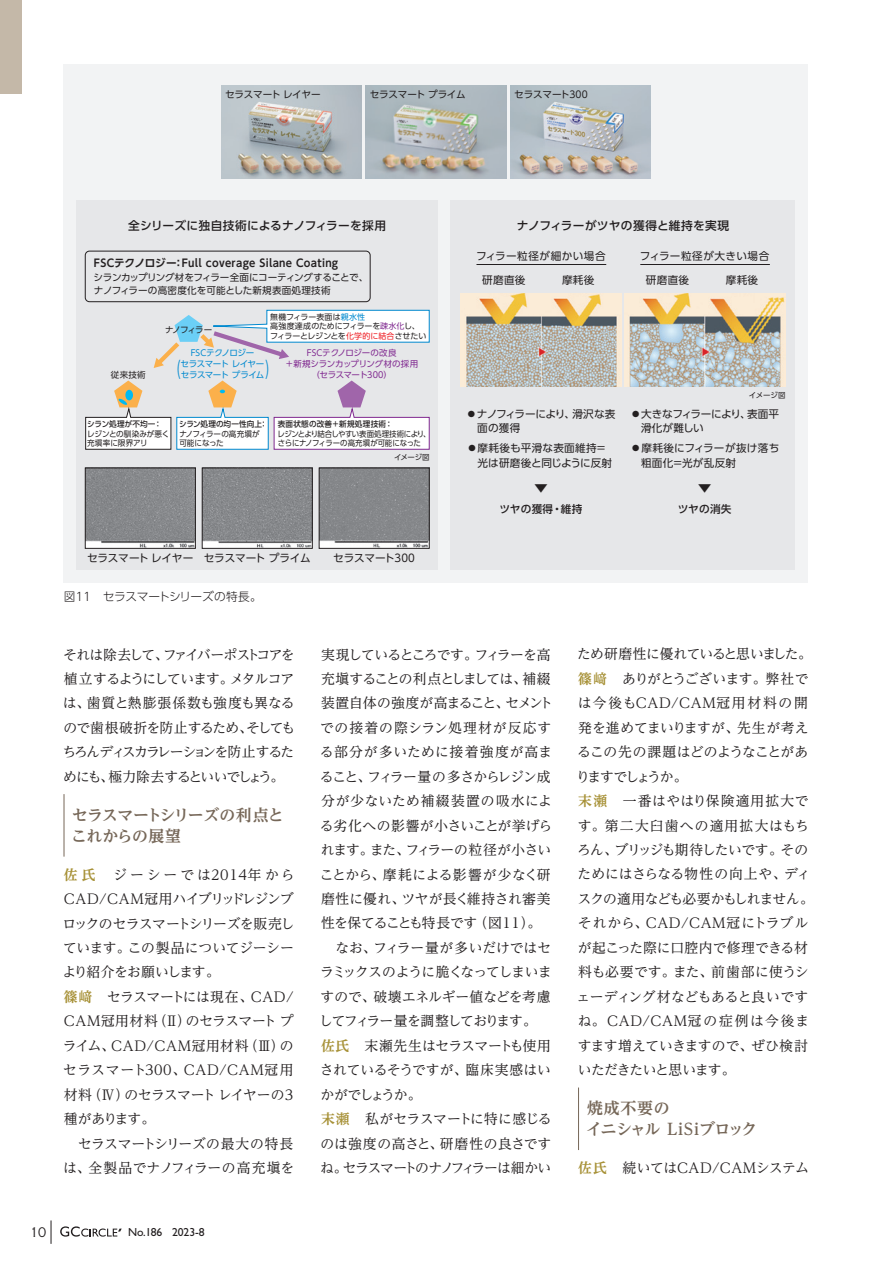
<style>
.page{position:relative;width:893px;height:1263px;background:#fff}
.page>*{position:absolute;margin:0;border:0;box-sizing:border-box;transform-origin:0 0}
.t1{font:20.25px "UD Shin Go Pr 6 N";color:#0089cf;scale:.5 1}
.t2{font:700 15.9px/21.3px "UD Reimin Pr 6 N";letter-spacing:-.035em;color:#766758}
.t3{font:700 15.9px/21.3px "UD Reimin Pr 6 N";letter-spacing:-.005em;color:#766758}
.t4{font:13.8px/24.5px "UD Reimin Pr 6 N";letter-spacing:-.015em;color:#231f20}
.t5{font:500 13.8px "UD Shin Go Pr 6 N";color:#231f20}
.t6{font:13.35px "Copperplate Gothic Std 29 AB";color:#231f20}
.t7{font:500 11.7px "UD Shin Go Pr 6 N";letter-spacing:.02em;color:#231f20}
.t8{font:300 11.7px "UD Shin Go Pr 6 N";letter-spacing:-.025em;color:#231f20}
.t9{font:11.7px "Gill Sans Std";letter-spacing:-.01em;color:#231f20}
.t10{font:10.65px/14.9px "UD Shin Go Pr 6 N";letter-spacing:.02em;color:#231f20}
.t11{font:10.65px "UD Shin Go C Oniz Pr 6 N De B";letter-spacing:.025em;color:#231f20}
.t12{font:10.65px "UD Shin Go Pr 6 N";letter-spacing:.05em;color:#231f20}
.t13{font:10.65px/14.9px "UD Shin Go Pr 6 N";letter-spacing:-.025em;color:#231f20}
.t14{font:10.65px "UD Shin Go Pr 6 N";letter-spacing:-.02em;color:#231f20}
.t15{font:10.65px/14.9px "UD Shin Go Pr 6 N";letter-spacing:-.015em;color:#231f20}
.t16{font:500 10.65px "UD Shin Go Pr 6 N";letter-spacing:.025em;color:#231f20}
.t17{font:9.6px/12.8px "UD Shin Go Pr 6 N";letter-spacing:-.02em;color:#231f20}
.t18{font:8.55px/10.6px "UD Shin Go Pr 6 N";letter-spacing:-.02em;color:#802990;text-align:center}
.t19{font:8.55px/10.6px "UD Shin Go Pr 6 N";letter-spacing:-.065em;color:#0089cf;text-align:center}
.t20{font:8.55px "UD Shin Go Pr 6 N";letter-spacing:-.04em;color:#231f20}
.t21{font:7.95px/9.6px "UD Shin Go Pr 6 N";letter-spacing:-.015em;color:#231f20}
.t22{font:7.95px/9.6px "UD Shin Go Pr 6 N";letter-spacing:-.04em;color:#231f20;scale:.93 1}
.t23{font:7.95px/9.6px "UD Shin Go Pr 6 N";letter-spacing:-.015em;color:#231f20;scale:.95 1}
.t24{font:500 7.95px "UD Shin Go Pr 6 N";letter-spacing:.02em;color:#231f20;scale:.95 1}
.t25{font:500 7.95px "UD Shin Go Pr 6 N";color:#231f20;scale:.95 1}
.t26{font:7.5px "UD Shin Go Pr 6 N";letter-spacing:-.025em;color:#231f20}
.s1{font-family:"UD Shin Go C Oniz Pr 6 N"}
.s2{font-family:"UD Shin Go Pr 6 N De";font-weight:700}
.s3{color:#0089cf}
.s4{color:#802990}
.s5{color:#ee1d23}
.s6{font-weight:700;color:#a79137}
</style>
<div class="page">
<div style="left:0;top:0;width:21px;height:94px;background:#c4b8a8"></div>
<div style="left:64px;top:64px;width:744px;height:519px;background:#f2f3f4"></div>
<hr style="left:64px;top:794px;width:1px;height:63px;background:#766758">
<hr style="left:578px;top:1087px;width:1px;height:63px;background:#766758">
<div style="left:451px;top:200px;width:344px;height:370px;background:#e6e7e9"></div>
<div style="left:77px;top:200px;width:361px;height:370px;background:#e6e7e9"></div>
<img style="left:366px;top:85px;width:140px;height:94px">
<img style="left:510px;top:85px;width:141px;height:94px">
<img style="left:221px;top:85px;width:140px;height:94px">
<img style="left:460px;top:293px;width:162px;height:94px">
<img style="left:624px;top:293px;width:162px;height:94px">
<hr style="left:476px;top:264px;width:130px;height:1px;background:#231f20">
<hr style="left:640px;top:264px;width:130px;height:1px;background:#231f20">
<div style="left:85px;top:251px;width:285px;height:51px;border:1px solid #231f20;border-radius:4px"></div>
<img style="left:87px;top:470px;width:107px;height:77px">
<div style="left:85px;top:468px;width:111px;height:81px;border:1px solid #231f20"></div>
<img style="left:204px;top:470px;width:107px;height:77px">
<div style="left:202px;top:468px;width:111px;height:81px;border:1px solid #231f20"></div>
<img style="left:321px;top:470px;width:106px;height:77px">
<div style="left:319px;top:468px;width:110px;height:81px;border:1px solid #231f20"></div>
<svg style="left:85px;top:380px;width:345px;height:70px"></svg>
<svg style="left:153px;top:310px;width:277px;height:58px"></svg>
<svg style="left:51px;top:1220px;width:1px;height:24px"></svg>
<svg style="left:60px;top:1226px;width:62px;height:10px"></svg>
<p class="t17" style="left:225px;top:87px;width:97px">セラスマートレイヤー</p>
<p class="t17" style="left:370px;top:87px;width:98px">セラスマートプライム</p>
<p class="t17" style="left:514px;top:87px;width:75px">セラスマート<span class="s1">300</span></p>
<p class="t7" style="left:128px;top:216px;width:259px">全シリーズに独自技術によるナノフィラーを採用</p>
<p class="t7" style="left:517px;top:216px;width:214px">ナノフィラーがツヤの獲得と維持を実現</p>
<p class="t12" style="left:640px;top:248px;width:131px">フィラー粒径が大きい場合</p>
<p class="t11" style="left:94px;top:255px;width:246px">FSC<span class="s2">テクノロジー：</span>Full coverage Silane Coating</p>
<p class="t17" style="left:94px;top:271px;width:276px">シランカップリング材をフィラー全面にコーティングすることで、ナノフィラーの高密度化を可能とした新規表面処理技術</p>
<p class="t12" style="left:476px;top:248px;width:131px">フィラー粒径が細かい場合</p>
<p class="t10" style="left:646px;top:272px;width:45px">研磨直後</p>
<p class="t10" style="left:726px;top:272px;width:34px">摩耗後</p>
<p class="t10" style="left:482px;top:272px;width:45px">研磨直後</p>
<p class="t10" style="left:562px;top:272px;width:34px">摩耗後</p>
<p class="t20" style="left:111px;top:368px;width:37px">従来技術</p>
<p class="t20" style="left:165px;top:322px;width:48px">ナノフィラー</p>
<p class="t21" style="left:270px;top:312px;width:158px">無機フィラー表面は<span class="s3">親水性<br></span>高強度達成のためにフィラーを<span class="s4">疎水化</span>し、フィラーとレジンとを<span class="s5">化学的に結合</span>させたい</p>
<p class="t19" style="left:181px;top:348px;width:85px"><span class="s1">FSC</span>テクノロジー<br>セラスマートレイヤーセラスマートプライム</p>
<p class="t18" style="left:285px;top:348px;width:135px"><span class="s1">FSC</span>テクノロジーの改良<br>＋新規シランカップリング材の採用</p>
<h1 class="t1" style="left:170px;top:352px;width:22px">（</h1>
<h1 class="t1" style="left:266px;top:352px;width:22px">）</h1>
<p class="t18" style="left:311px;top:369px;width:82px">（セラスマート<span class="s1">300</span>）</p>
<p class="t24" style="left:87px;top:417px;width:80px">シラン処理が不均一：</p>
<p class="t23" style="left:87px;top:428px;width:88px">レジンとの馴染みが悪く充塡率に限界アリ</p>
<p class="t25" style="left:179px;top:417px;width:94px">シラン処理の均一性向上：</p>
<p class="t23" style="left:179px;top:428px;width:86px">ナノフィラーの高充塡が可能になった</p>
<p class="t24" style="left:278px;top:417px;width:122px">表面状態の改善＋新規処理技術：</p>
<p class="t22" style="left:277px;top:428px;width:166px">レジンとより結合しやすい表面処理技術により、さらにナノフィラーの高充塡が可能になった</p>
<p class="t26" style="left:394px;top:451px;width:37px">イメージ図</p>
<p class="t14" style="left:87px;top:549px;width:225px">セラスマートレイヤー セラスマートプライム</p>
<p class="t10" style="left:333px;top:550px;width:83px">セラスマート<span class="s1">300</span></p>
<p class="t8" style="left:64px;top:587px;width:200px">図<span class="s1">11</span>　セラスマートシリーズの特長。</p>
<p class="t15" style="left:477px;top:406px;width:140px;text-indent:-11px">●ナノフィラーにより、滑沢な表面の獲得</p>
<p class="t10" style="left:467px;top:440px;width:147px">●摩耗後も平滑な表面維持＝　光は研磨後と同じように反射</p>
<p class="t5" style="left:552px;top:480px;width:15px;rotate:90deg">▶</p>
<p class="t16" style="left:499px;top:501px;width:85px">ツヤの獲得・維持</p>
<p class="t26" style="left:749px;top:389px;width:38px">イメージ図</p>
<p class="t13" style="left:641px;top:406px;width:140px;text-indent:-11px">●大きなフィラーにより、表面平滑化が難しい</p>
<p class="t10" style="left:641px;top:440px;width:140px;text-indent:-11px">●摩耗後にフィラーが抜け落ち粗面化＝光が乱反射</p>
<p class="t5" style="left:716px;top:480px;width:15px;rotate:90deg">▶</p>
<p class="t16" style="left:678px;top:501px;width:55px">ツヤの消失</p>
<p class="t4" style="left:62px;top:642px;width:234px;text-align:justify">それは除去して、ファイバーポストコアを植立するようにしています。メタルコアは、歯質と熱膨張係数も強度も異なるので歯根破折を防止するため、そしてもちろんディスカラレーションを防止するためにも、極力除去するといいでしょう。</p>
<p class="t2" style="left:71px;top:804px;width:214px">セラスマートシリーズの利点とこれからの展望</p>
<p class="t4" style="left:63px;top:862px;width:234px"><span class="s6">佐氏　</span>ジーシーでは2014年から<br>CAD/CAM冠用ハイブリッドレジンブロックのセラスマートシリーズを販売しています。この製品についてジーシーより紹介をお願いします。<br><span class="s6">篠﨑　</span>セラスマートには現在、CAD/<br>CAM冠用材料（Ⅱ）のセラスマート プライム、CAD/CAM冠用材料（Ⅲ）のセラスマート300、CAD/CAM冠用材料（Ⅳ）のセラスマート レイヤーの3種があります。<br>　セラスマートシリーズの最大の特長は、全製品でナノフィラーの高充塡を</p>
<p class="t6" style="left:30px;top:1224px;width:18px">10</p>
<p class="t9" style="left:128px;top:1226px;width:78px">No.186 2023-8</p>
<p class="t4" style="left:319px;top:642px;width:236px">実現しているところです。フィラーを高充塡することの利点としましては、補綴装置自体の強度が高まること、セメントでの接着の際シラン処理材が反応する部分が多いために接着強度が高まること、フィラー量の多さからレジン成分が少ないため補綴装置の吸水による劣化への影響が小さいことが挙げられます。また、フィラーの粒径が小さいことから、摩耗による影響が少なく研磨性に優れ、ツヤが長く維持され審美性を保てることも特長です（図11）。　なお、フィラー量が多いだけではセラミックスのように脆くなってしまいますので、破壊エネルギー値などを考慮してフィラー量を調整しております。<span class="s6">佐氏　</span>末瀬先生はセラスマートも使用されているそうですが、臨床実感はいかがでしょうか。<br><span class="s6">末瀬　</span>私がセラスマートに特に感じるのは強度の高さと、研磨性の良さですね。セラスマートのナノフィラーは細かい</p>
<p class="t4" style="left:576px;top:642px;width:239px">ため研磨性に優れていると思いました。<span class="s6">篠﨑　</span>ありがとうございます。弊社では今後もCAD/CAM冠用材料の開発を進めてまいりますが、先生が考えるこの先の課題はどのようなことがありますでしょうか。<br><span class="s6">末瀬　</span>一番はやはり保険適用拡大です。第二大臼歯への適用拡大はもちろん、ブリッジも期待したいです。そのためにはさらなる物性の向上や、ディスクの適用なども必要かもしれません。それから、CAD/CAM冠にトラブルが起こった際に口腔内で修理できる材料も必要です。また、前歯部に使うシェーディング材などもあると良いですね。CAD/CAM冠の症例は今後ますます増えていきますので、ぜひ検討いただきたいと思います。</p>
<p class="t3" style="left:586px;top:1097px;width:172px">焼成不要の<br>イニシャル LiSiブロック</p>
<p class="t4" style="left:578px;top:1155px;width:232px"><span class="s6">佐氏　</span>続いてはCAD/CAMシステム</p>
</div>
